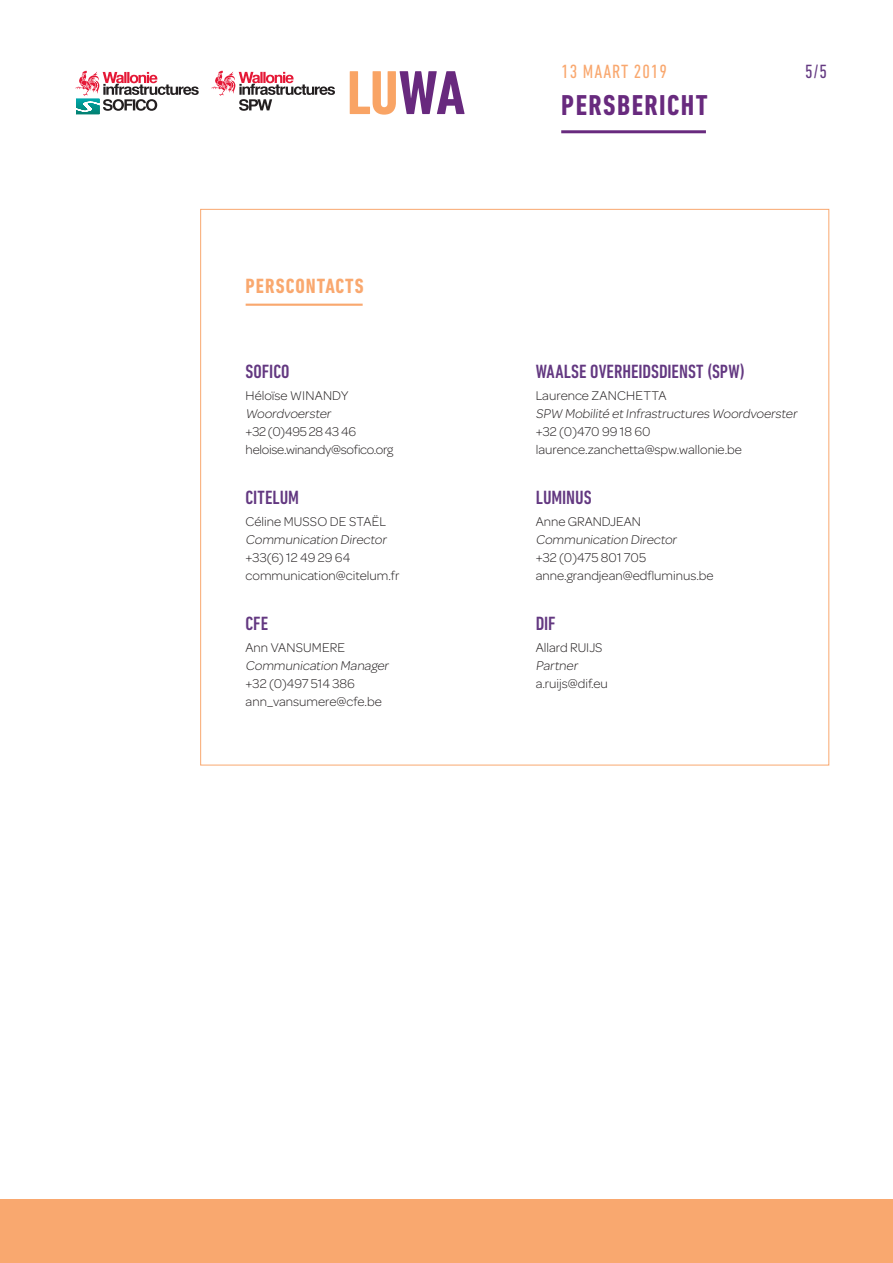
<style>
.page{position:relative;width:893px;height:1263px;background:#fff}
.page>*{position:absolute;margin:0;border:0;box-sizing:border-box;transform-origin:0 0}
.t1{font:700 condensed 29.25px "DIN Next LT Pro";letter-spacing:.05em;color:#682a7e}
.t2{font:700 condensed 21px "DIN Next LT Pro";letter-spacing:.05em;color:#f9a86f}
.t3{font:500 condensed 19.5px "DIN Next LT Pro";color:#633881}
.t4{font:condensed 19.5px "DIN Next LT Pro";letter-spacing:.05em;color:#f9a86f}
.t5{font:condensed 19.5px "DIN Next LT Pro";color:#633881}
.t6{font:300 13.5px/18px "Omnes";color:#231f20}
.t7{font:300 13.5px/18px "Omnes";letter-spacing:-.02em;color:#231f20}
</style>
<div class="page">
<div style="left:0;top:1199px;width:893px;height:64px;background:#f9a86f"></div>
<svg style="left:76px;top:71px;width:123px;height:44px"></svg>
<hr style="left:561px;top:130px;width:145px;height:3px;background:#682a7e">
<svg style="left:350px;top:71px;width:115px;height:44px"></svg>
<svg style="left:212px;top:71px;width:123px;height:40px"></svg>
<hr style="left:246px;top:304px;width:117px;height:2px;background:#f9a86f">
<h2 class="t2" style="left:246px;top:274px;width:118px">PERSCONTACTS</h2>
<h3 class="t3" style="left:246px;top:360px;width:45px">SOFICO</h3>
<p class="t6" style="left:246px;top:387px;width:66px">Héloïse Winand</p>
<p class="t6" style="left:341px;top:387px;width:9px">y</p>
<p class="t7" style="left:246px;top:405px;width:149px">Woordvoerster<br>+32 (0)495 28 43 46 heloise.winandy@sofico.org</p>
<h3 class="t3" style="left:246px;top:486px;width:55px">CITELUM</h3>
<p class="t6" style="left:246px;top:513px;width:58px">Céline Musso</p>
<p class="t6" style="left:246px;top:513px;width:155px;text-indent:84px">de Staël<br>Communication Director +33(6) 12 49 29 64 communication@citelum.fr</p>
<h3 class="t3" style="left:246px;top:612px;width:24px">CFE</h3>
<p class="t6" style="left:246px;top:639px;width:147px">Ann Vansumere<br>Communication Manager +32 (0)497 514 386 ann_vansumere@cfe.be</p>
<h3 class="t4" style="left:561px;top:60px;width:107px">13 MAART 2019</h3>
<h3 class="t5" style="left:805px;top:60px;width:23px">5/5</h3>
<h1 class="t1" style="left:561px;top:89px;width:148px">PERSBERICHT</h1>
<h3 class="t3" style="left:536px;top:360px;width:211px">WAALSE OVERHEIDSDIENST (SPW)</h3>
<p class="t6" style="left:536px;top:387px;width:265px">Laurence Zanchetta<br>SPW Mobilité et Infrastructures Woordvoerster +32 (0)470 99 18 60 laurence.zanchetta@spw.wallonie.be</p>
<h3 class="t3" style="left:536px;top:486px;width:57px">LUMINUS</h3>
<p class="t6" style="left:536px;top:513px;width:179px">Anne GRANDJEAN<br>Communication Director<br>+32 (0)475 801 705 anne.grandjean@edfluminus.be</p>
<h3 class="t3" style="left:536px;top:612px;width:21px">DIF</h3>
<p class="t6" style="left:536px;top:639px;width:74px">Allard RUIJS<br>Partner a.ruijs@dif.eu</p>
</div>
